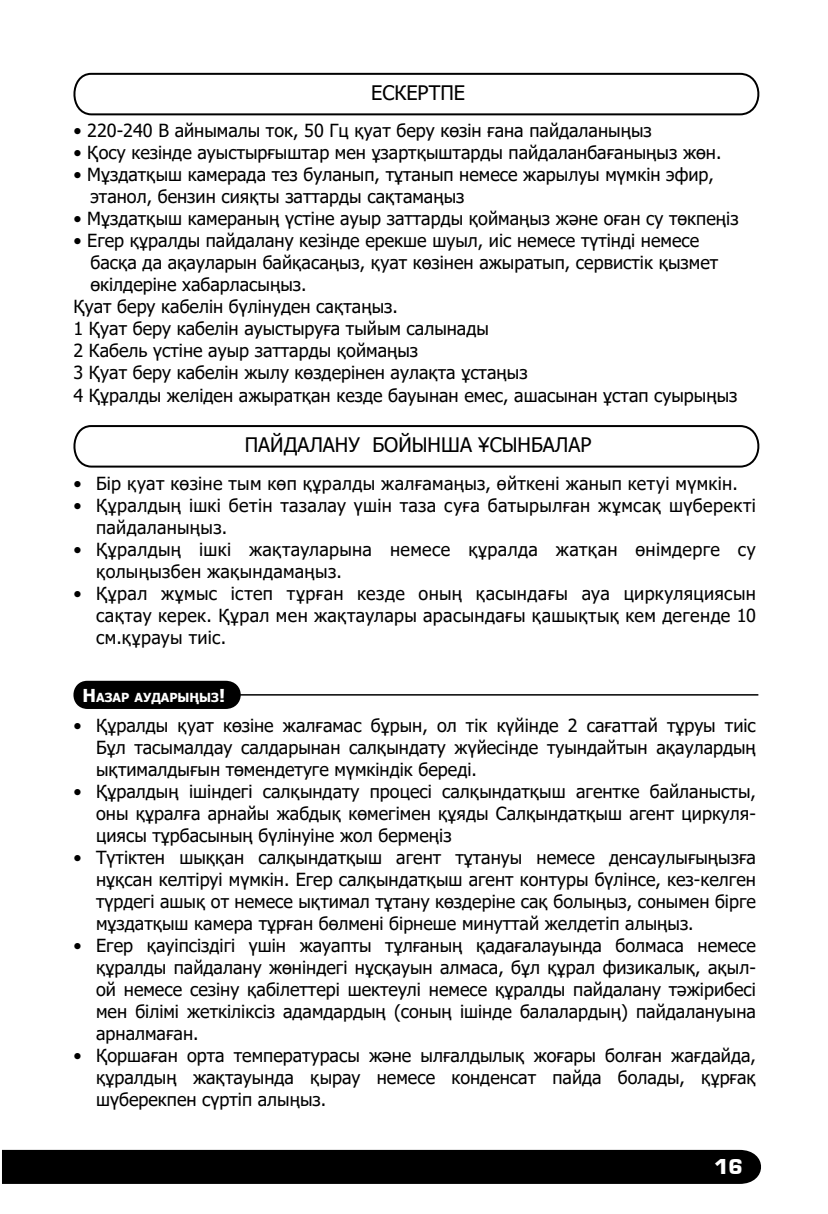
<style>
.page{position:relative;width:828px;height:1214px;background:#fff}
.page>*{position:absolute;margin:0;border:0;box-sizing:border-box;transform-origin:0 0}
.t1{font:20px "Tahoma";color:#000}
.t2{font:700 20px "Europe";color:#fff}
.t3{font:18px/22px "Tahoma";color:#000;text-align:justify}
.t4{font:18px/22px "Tahoma";letter-spacing:.02em;color:#000}
.t5{font:700 12.4px "Tahoma";color:#fff}
.s1{font-size:17.8px}
</style>
<div class="page">
<div style="left:2px;top:1149px;width:759px;height:34px;background:#000"></div>
<svg style="left:73px;top:72px;width:687px;height:44px"></svg>
<svg style="left:73px;top:425px;width:687px;height:43px"></svg>
<svg style="left:73px;top:680px;width:173px;height:29px;background:#171717"></svg>
<hr style="left:237px;top:694px;width:521px;height:1px;background:#000">
<p class="t1" style="left:371px;top:79px;width:95px">ЕСКЕРТПЕ</p>
<p class="t3" style="left:73px;top:121px;width:580px">• 220-240 В айнымалы ток, 50 Гц қуат беру көзін ғана пайдаланыңыз</p>
<p class="t3" style="left:73px;top:143px;width:649px">• Қосу кезінде ауыстырғыштар мен ұзартқыштарды пайдаланбағаныңыз жөн.</p>
<p class="t3" style="left:90px;top:165px;width:625px;text-indent:-17px">• Мұздатқыш камерада тез буланып, тұтанып немесе жарылуы мүмкін эфир, этанол, бензин сияқты заттарды сақтамаңыз</p>
<p class="t3" style="left:73px;top:209px;width:666px">• Мұздатқыш камераның үстіне ауыр заттарды қоймаңыз және оған су төкпеңіз</p>
<p class="t3" style="left:73px;top:231px;width:627px">• Егер құралды пайдалану кезінде ерекше шуыл, иіс немесе түтінді немесе</p>
<p class="t3" style="left:90px;top:253px;width:629px">басқа да ақауларын байқасаңыз, қуат көзінен ажыратып, сервистік қызмет</p>
<p class="t3" style="left:90px;top:275px;width:218px">өкілдеріне хабарласыңыз.</p>
<p class="t3" style="left:73px;top:297px;width:326px">Қуат беру кабелін бүлінуден сақтаңыз.</p>
<p class="t3" style="left:73px;top:319px;width:417px">1 Қуат беру кабелін ауыстыруға тыйым салынады</p>
<p class="t3" style="left:73px;top:341px;width:346px">2 Кабель үстіне ауыр заттарды қоймаңыз</p>
<p class="t3" style="left:73px;top:363px;width:455px">3 Қуат беру кабелін жылу көздерінен аулақта ұстаңыз</p>
<p class="t3" style="left:73px;top:385px;width:665px">4 Құралды желіден ажыратқан кезде бауынан емес, ашасынан ұстап суырыңыз</p>
<p class="t1" style="left:245px;top:431px;width:348px">ПАЙДАЛАНУ БОЙЫНША ҰСЫНБАЛАР</p>
<p class="t3" style="left:73px;top:473px;width:666px">• Бір қуат көзіне тым көп құралды жалғамаңыз, өйткені жанып кетуі мүмкін.</p>
<p class="t4" style="left:96px;top:495px;width:661px;text-indent:-23px">• Құралдың ішкі бетін тазалау үшін таза суға батырылған жұмсақ шүберекті пайдаланыңыз.</p>
<p class="t4" style="left:96px;top:539px;width:661px;text-indent:-23px">• Құралдың ішкі жақтауларына немесе құралда жатқан өнімдерге су қолыңызбен жақындамаңыз.</p>
<p class="t3" style="left:96px;top:583px;width:661px;text-indent:-23px">• Құрал жұмыс істеп тұрған кезде оның қасындағы ауа циркуляциясын сақтау керек. Құрал мен жақтаулары арасындағы қашықтық кем дегенде 10 см.құрауы тиіс.</p>
<p class="t5" style="left:83px;top:688px;width:23px"><span class="s1">Н</span>азар</p>
<p class="t5" style="left:134px;top:688px;width:11px">аудары</p>
<p class="t5" style="left:189px;top:688px;width:37px">ңыз<span class="s1">!</span></p>
<p class="t3" style="left:96px;top:715px;width:661px;text-indent:-23px">• Құралды қуат көзіне жалғамас бұрын, ол тік күйінде 2 сағаттай тұруы тиіс Бұл тасымалдау салдарынан салқындату жүйесінде туындайтын ақаулардың ықтималдығын төмендетуге мүмкіндік береді.</p>
<p class="t3" style="left:96px;top:781px;width:661px;text-indent:-23px">• Құралдың ішіндегі салқындату процесі салқындатқыш агентке байланысты, оны құралға арнайы жабдық көмегімен құяды Салқындатқыш агент циркуля&shy;циясы тұрбасының бүлінуіне жол бермеңіз</p>
<p class="t3" style="left:96px;top:847px;width:661px;text-indent:-23px">• Түтіктен шыққан салқындатқыш агент тұтануы немесе денсаулығыңызға нұқсан келтіруі мүмкін. Егер салқындатқыш агент контуры бүлінсе, кез-келген түрдегі ашық от немесе ықтимал тұтану көздеріне сақ болыңыз, сонымен бірге мұздатқыш камера тұрған бөлмені бірнеше минуттай желдетіп алыңыз.</p>
<p class="t3" style="left:96px;top:935px;width:661px;text-indent:-23px">• Егер қауіпсіздігі үшін жауапты тұлғаның қадағалауында болмаса немесе құралды пайдалану жөніндегі нұсқауын алмаса, бұл құрал физикалық, ақыл&shy;ой немесе сезіну қабілеттері шектеулі немесе құралды пайдалану тәжірибесі мен білімі жеткіліксіз адамдардың (соның ішінде балалардың) пайдалануына арналмаған.</p>
<p class="t3" style="left:96px;top:1045px;width:661px;text-indent:-23px">• Қоршаған орта температурасы және ылғалдылық жоғары болған жағдайда, құралдың жақтауында қырау немесе конденсат пайда болады, құрғақ шүберекпен сүртіп алыңыз.</p>
<p class="t2" style="left:714px;top:1154px;width:30px">16</p>
</div>
